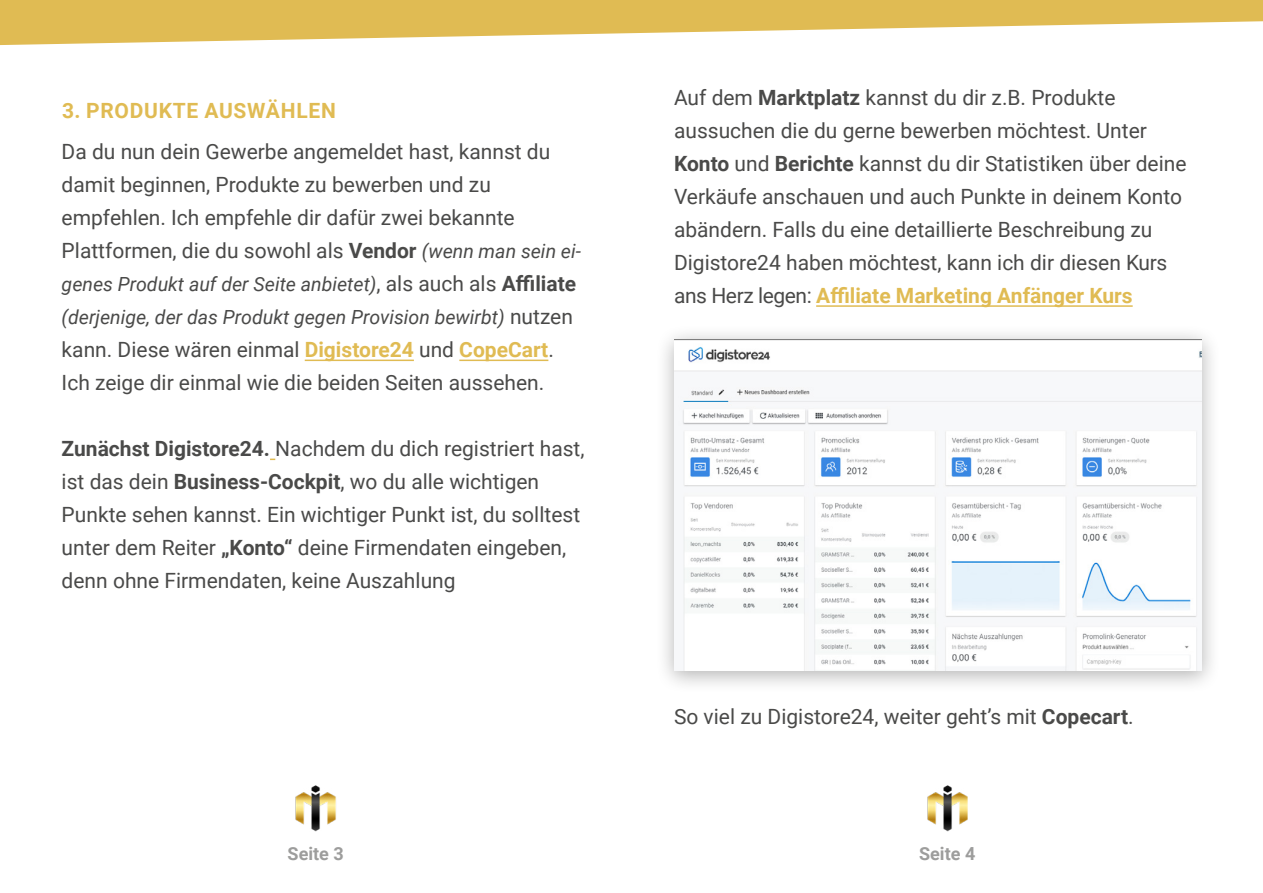
<style>
.page{position:relative;width:1263px;height:893px;background:#fff}
.page>*{position:absolute;margin:0;border:0;box-sizing:border-box;transform-origin:0 0}
.t1{font:21px/33px "Roboto";color:#4a4a49}
.t2{font:700 21px "Roboto";letter-spacing:.035em;color:#e0bb53}
.t3{font:italic 19.5px/33px "Roboto";color:#4a4a49}
.t4{font:700 18px "Roboto";color:#9d9d9c}
.s1{font-weight:700}
.s2{font-style:italic;font-size:19.5px}
.s3{font-style:normal;font-size:21px}
.s4{font-weight:700;font-style:normal;font-size:21px}
.s5{font-weight:700;color:#e0bb53}
</style>
<div class="page">
<img style="left:295px;top:785px;width:41px;height:46px">
<img style="left:927px;top:785px;width:40px;height:46px">
<svg style="left:0;top:0;width:1263px;height:45px;fill:#e0bb53"></svg>
<hr style="left:305px;top:360px;width:109px;height:1px;background:#e0bb53">
<hr style="left:459px;top:360px;width:89px;height:1px;background:#e0bb53">
<hr style="left:816px;top:305px;width:317px;height:2px;background:#e0bb53">
<div style="left:655px;top:324px;width:566px;height:371px;background:#000;opacity:.3"></div>
<img style="left:674px;top:339px;width:527px;height:332px">
<p class="t2" style="left:62px;top:96px;width:275px">3. PRODUKTE AUSWÄHLEN</p>
<p class="t1" style="left:62px;top:135px;width:521px">Da du nun dein Gewerbe angemeldet hast, kannst du damit beginnen, Produkte zu bewerben und zu empfehlen. Ich empfehle dir dafür zwei bekannte Plattformen, die du sowohl als <span class="s1">Vendor</span> <span class="s2">(wenn man sein ei-</span></p>
<p class="t3" style="left:62px;top:267px;width:516px">genes Produkt auf der Seite anbietet)<span class="s3">, als auch als</span> <span class="s4">Affiliate </span>(derjenige, der das Produkt gegen Provision bewirbt) <span class="s3">nutzen</span></p>
<p class="t1" style="left:62px;top:333px;width:494px">kann. Diese wären einmal <span class="s5">Digistore24</span> und <span class="s5">CopeCart</span>.<br>Ich zeige dir einmal wie die beiden Seiten aussehen.</p>
<p class="t1" style="left:62px;top:432px;width:524px"><span class="s1">Zunächst Digistore24.</span> Nachdem du dich registriert hast, ist das dein <span class="s1">Business-Cockpit</span>, wo du alle wichtigen Punkte sehen kannst. Ein wichtiger Punkt ist, du solltest unter dem Reiter <span class="s1">„Konto“</span> deine Firmendaten eingeben, denn ohne Firmendaten, keine Auszahlung</p>
<p class="t1" style="left:674px;top:80px;width:514px">Auf dem <span class="s1">Marktplatz</span> kannst du dir z.B. Produkte aussuchen die du gerne bewerben möchtest. Unter <span class="s1">Konto</span> und <span class="s1">Berichte</span> kannst du dir Statistiken über deine Verkäufe anschauen und auch Punkte in deinem Konto abändern. Falls du eine detaillierte Beschreibung zu Digistore24 haben möchtest, kann ich dir diesen Kurs ans Herz legen: <span class="s5">Affiliate Marketing Anfänger Kurs</span></p>
<p class="t1" style="left:674px;top:699px;width:461px">So viel zu Digistore24, weiter geht’s mit <span class="s1">Copecart</span>.</p>
<p class="t4" style="left:288px;top:841px;width:58px">Seite 3</p>
<p class="t4" style="left:919px;top:841px;width:58px">Seite 4</p>
</div>
